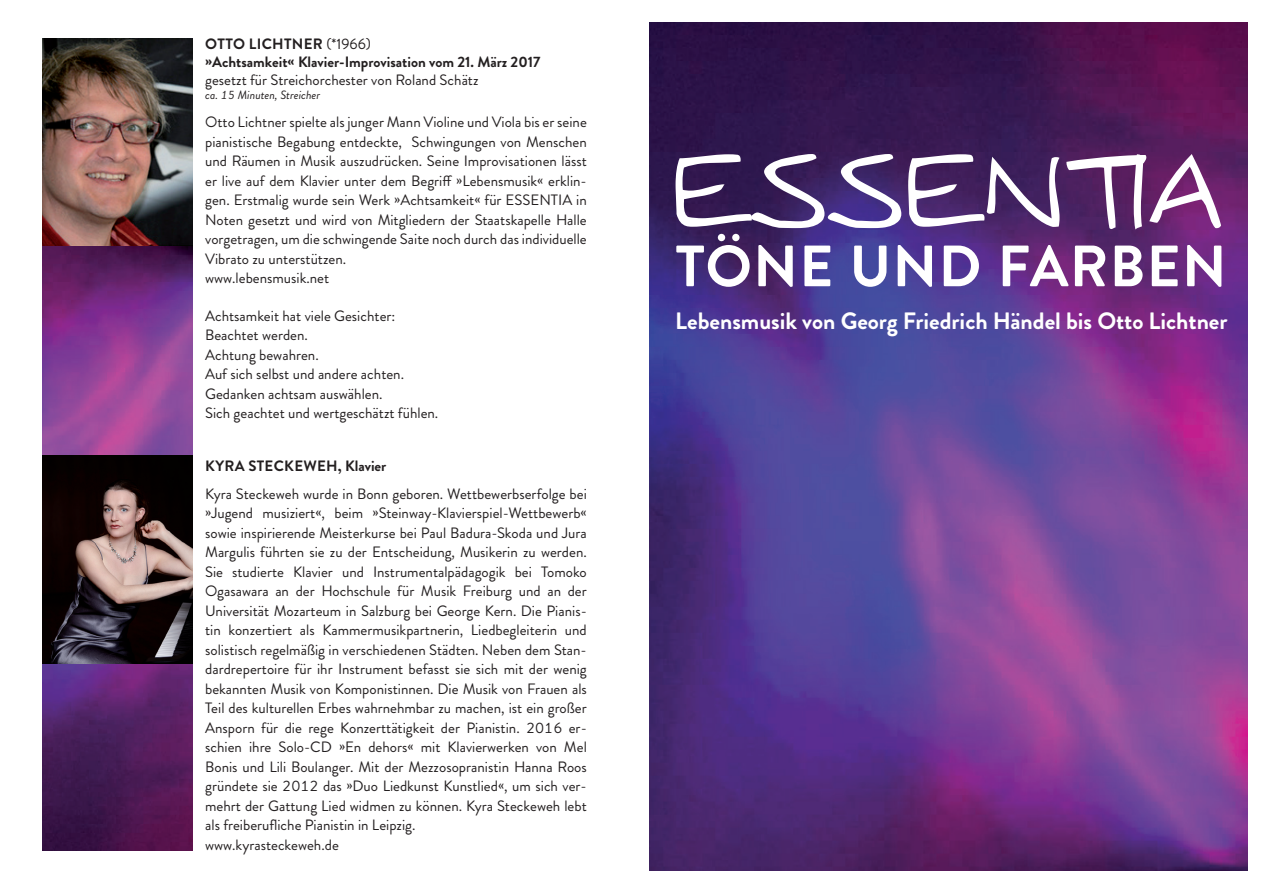
<style>
.page{position:relative;width:1263px;height:893px;background:#fff}
.page>*{position:absolute;margin:0;border:0;box-sizing:border-box;transform-origin:0 0}
.t1{font:96.9px "Augie";color:#fff}
.t2{font:700 58.05px "Brandon Grotesque";letter-spacing:.02em;color:#fff}
.t3{font:700 23.7px "Brandon Grotesque";color:#fff}
.t4{font:15px/19.5px "Brandon Grotesque";color:#231f20}
.t5{font:700 15px/18px "Brandon Grotesque";color:#231f20}
.t6{font:italic 12px "Brandon Grotesque";color:#231f20}
.s1{font-weight:400}
</style>
<div class="page">
<img style="left:43px;top:246px;width:149px;height:604px">
<img style="left:649px;top:22px;width:598px;height:849px">
<img style="left:43px;top:38px;width:149px;height:208px">
<img style="left:43px;top:456px;width:149px;height:207px">
<p class="t5" style="left:205px;top:35px;width:337px">OTTO LICHTNER <span class="s1">(*1966)<br></span>»Achtsamkeit« Klavier-Improvisation vom 21. März 2017</p>
<p class="t4" style="left:205px;top:70px;width:275px">gesetzt für Streichorchester von Roland Schätz</p>
<p class="t6" style="left:205px;top:87px;width:117px">ca. 15 Minuten, Streicher</p>
<p class="t4" style="left:205px;top:112px;width:383px">Otto Lichtner spielte als junger Mann Violine und Viola bis er seine pianistische Begabung entdeckte, Schwingungen von Menschen und Räumen in Musik auszudrücken. Seine Improvisationen lässt er live auf dem Klavier unter dem Begriff »Lebensmusik« erklin&shy;gen. Erstmalig wurde sein Werk »Achtsamkeit« für ESSENTIA in Noten gesetzt und wird von Mitgliedern der Staatskapelle Halle vorgetragen, um die schwingende Saite noch durch das individuelle Vibrato zu unterstützen.<br>www.lebensmusik.net</p>
<p class="t4" style="left:205px;top:306px;width:235px">Achtsamkeit hat viele Gesichter:<br>Beachtet werden.<br>Achtung bewahren.<br>Auf sich selbst und andere achten.<br>Gedanken achtsam auswählen.<br>Sich geachtet und wertgeschätzt fühlen.</p>
<p class="t5" style="left:205px;top:457px;width:183px">KYRA STECKEWEH, Klavier</p>
<p class="t4" style="left:205px;top:484px;width:383px">Kyra Steckeweh wurde in Bonn geboren. Wettbewerbserfolge bei »Jugend musiziert«, beim »Steinway-Klavierspiel-Wettbewerb« sowie inspirierende Meisterkurse bei Paul Badura-Skoda und Jura Margulis führten sie zu der Entscheidung, Musikerin zu werden.<br>Sie studierte Klavier und Instrumentalpädagogik bei Tomoko Ogasawara an der Hochschule für Musik Freiburg und an der Universität Mozarteum in Salzburg bei George Kern. Die Pianis&shy;tin konzertiert als Kammermusikpartnerin, Liedbegleiterin und solistisch regelmäßig in verschiedenen Städten. Neben dem Stan&shy;dardrepertoire für ihr Instrument befasst sie sich mit der wenig bekannten Musik von Komponistinnen. Die Musik von Frauen als Teil des kulturellen Erbes wahrnehmbar zu machen, ist ein großer Ansporn für die rege Konzerttätigkeit der Pianistin. 2016 er&shy;schien ihre Solo-CD »En dehors« mit Klavierwerken von Mel Bonis und Lili Boulanger. Mit der Mezzosopranistin Hanna Roos gründete sie 2012 das »Duo Liedkunst Kunstlied«, um sich ver&shy;mehrt der Gattung Lied widmen zu können. Kyra Steckeweh lebt als freiberufiche Pianistin in Leipzig.<br>www.kyrasteckeweh.de</p>
<h1 class="t1" style="left:675px;top:125px;width:554px">ESSENTIA</h1>
<h2 class="t2" style="left:676px;top:226px;width:553px">TÖNE UND FARBEN</h2>
<h3 class="t3" style="left:675px;top:305px;width:554px">Lebensmusik von Georg Friedrich Händel bis Otto Lichtner</h3>
</div>
